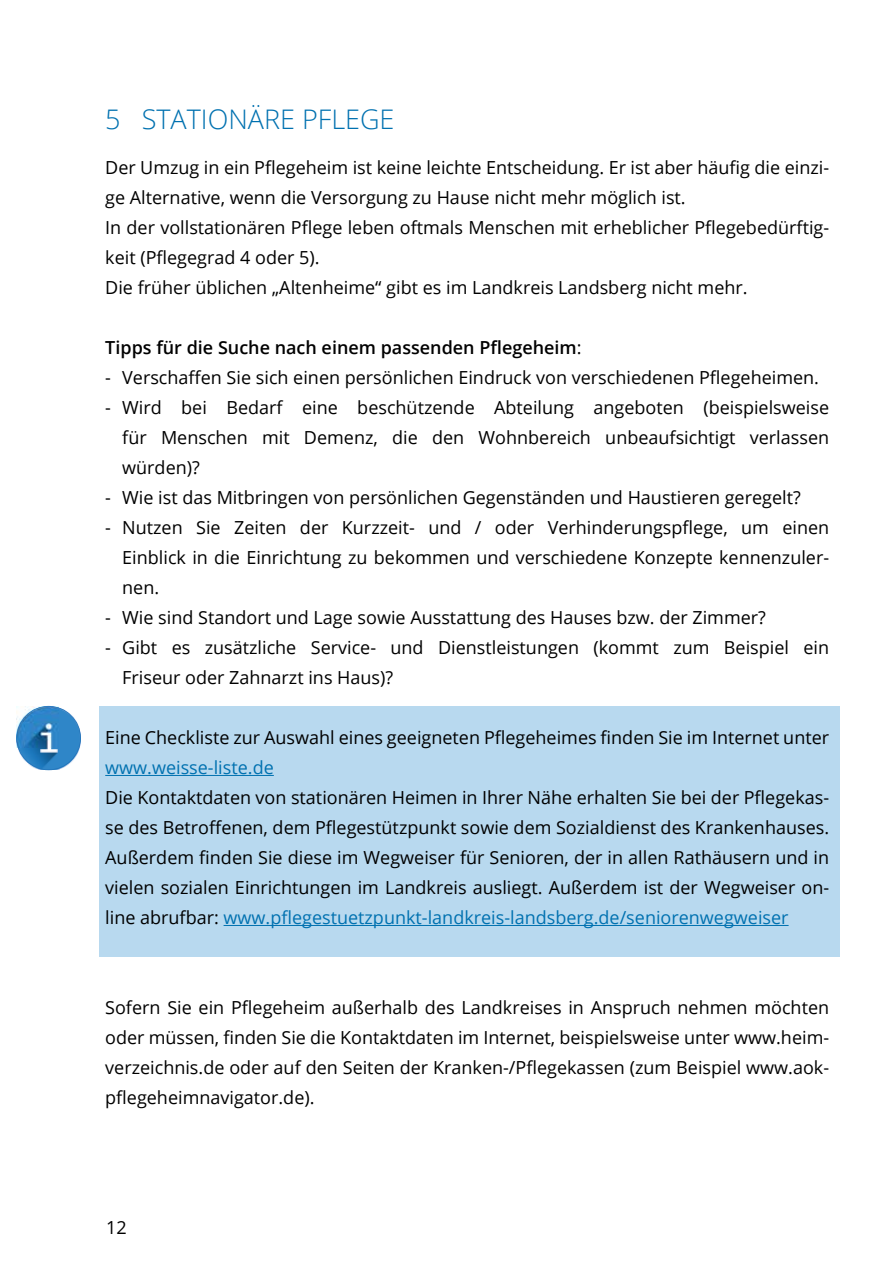
<style>
.page{position:relative;width:893px;height:1263px;background:#fff}
.page>*{position:absolute;margin:0;border:0;box-sizing:border-box;transform-origin:0 0}
.t1{font:300 27px "Open Sans";color:#0071b0}
.t2{font:18px/30px "Open Sans";color:#000;text-align:justify}
.t3{font:600 18px "Open Sans";color:#000}
.t4{font:18px "Open Sans";color:#0071b0}
.s1{font-weight:400}
.s2{color:#0071b0}
</style>
<div class="page">
<div style="left:99px;top:706px;width:741px;height:251px;background:#b8d9ef"></div>
<hr style="left:105px;top:775px;width:169px;height:1px;background:#0071b0">
<hr style="left:224px;top:925px;width:565px;height:1px;background:#0071b0">
<svg style="left:16px;top:706px;width:65px;height:64px"></svg>
<h1 class="t1" style="left:105px;top:101px;width:291px">5 STATIONÄRE PFLEGE</h1>
<p class="t2" style="left:105px;top:152px;width:725px;text-align:left">Der Umzug in ein Pflegeheim ist keine leichte Entscheidung. Er ist aber häufig die einzi&shy;ge Alternative, wenn die Versorgung zu Hause nicht mehr möglich ist.<br>In der vollstationären Pflege leben oftmals Menschen mit erheblicher Pflegebedürftig&shy;keit (Pflegegrad 4 oder 5).<br>Die früher üblichen „Altenheime“ gibt es im Landkreis Landsberg nicht mehr.</p>
<p class="t3" style="left:105px;top:335px;width:478px">Tipps für die Suche nach einem passenden Pflegeheim<span class="s1">:</span></p>
<p class="t2" style="left:105px;top:362px;width:715px">- Verschaffen Sie sich einen persönlichen Eindruck von verschiedenen Pflegeheimen.</p>
<p class="t2" style="left:122px;top:392px;width:708px;text-indent:-17px">- Wird bei Bedarf eine beschützende Abteilung angeboten (beispielsweise für Menschen mit Demenz, die den Wohnbereich unbeaufsichtigt verlassen würden)?</p>
<p class="t2" style="left:105px;top:482px;width:697px">- Wie ist das Mitbringen von persönlichen Gegenständen und Haustieren geregelt?</p>
<p class="t2" style="left:122px;top:512px;width:708px;text-indent:-17px">- Nutzen Sie Zeiten der Kurzzeit- und / oder Verhinderungspflege, um einen Einblick in die Einrichtung zu bekommen und verschiedene Konzepte kennenzuler&shy;nen.</p>
<p class="t2" style="left:105px;top:602px;width:662px">- Wie sind Standort und Lage sowie Ausstattung des Hauses bzw. der Zimmer?</p>
<p class="t2" style="left:122px;top:632px;width:708px;text-indent:-17px">- Gibt es zusätzliche Service- und Dienstleistungen (kommt zum Beispiel ein<br>Friseur oder Zahnarzt ins Haus)?</p>
<p class="t2" style="left:105px;top:722px;width:725px">Eine Checkliste zur Auswahl eines geeigneten Pflegeheimes finden Sie im Internet unter</p>
<p class="t4" style="left:105px;top:755px;width:170px">www.weisse-liste.de</p>
<p class="t2" style="left:105px;top:782px;width:725px">Die Kontaktdaten von stationären Heimen in Ihrer Nähe erhalten Sie bei der Pflegekas&shy;se des Betroffenen, dem Pflegestützpunkt sowie dem Sozialdienst des Krankenhauses.<br>Außerdem finden Sie diese im Wegweiser für Senioren, der in allen Rathäusern und in vielen sozialen Einrichtungen im Landkreis ausliegt. Außerdem ist der Wegweiser on&shy;line abrufbar: <span class="s2">www.pflegestuetzpunkt-landkreis-landsberg.de/seniorenwegweiser</span></p>
<p class="t2" style="left:105px;top:992px;width:725px">Sofern Sie ein Pflegeheim außerhalb des Landkreises in Anspruch nehmen möchten oder müssen, finden Sie die Kontaktdaten im Internet, beispielsweise unter www.heim&shy;verzeichnis.de oder auf den Seiten der Kranken-/Pflegekassen (zum Beispiel www.aok&shy;pflegeheimnavigator.de).</p>
<p class="t2" style="left:106px;top:1212px;width:22px">12</p>
</div>
